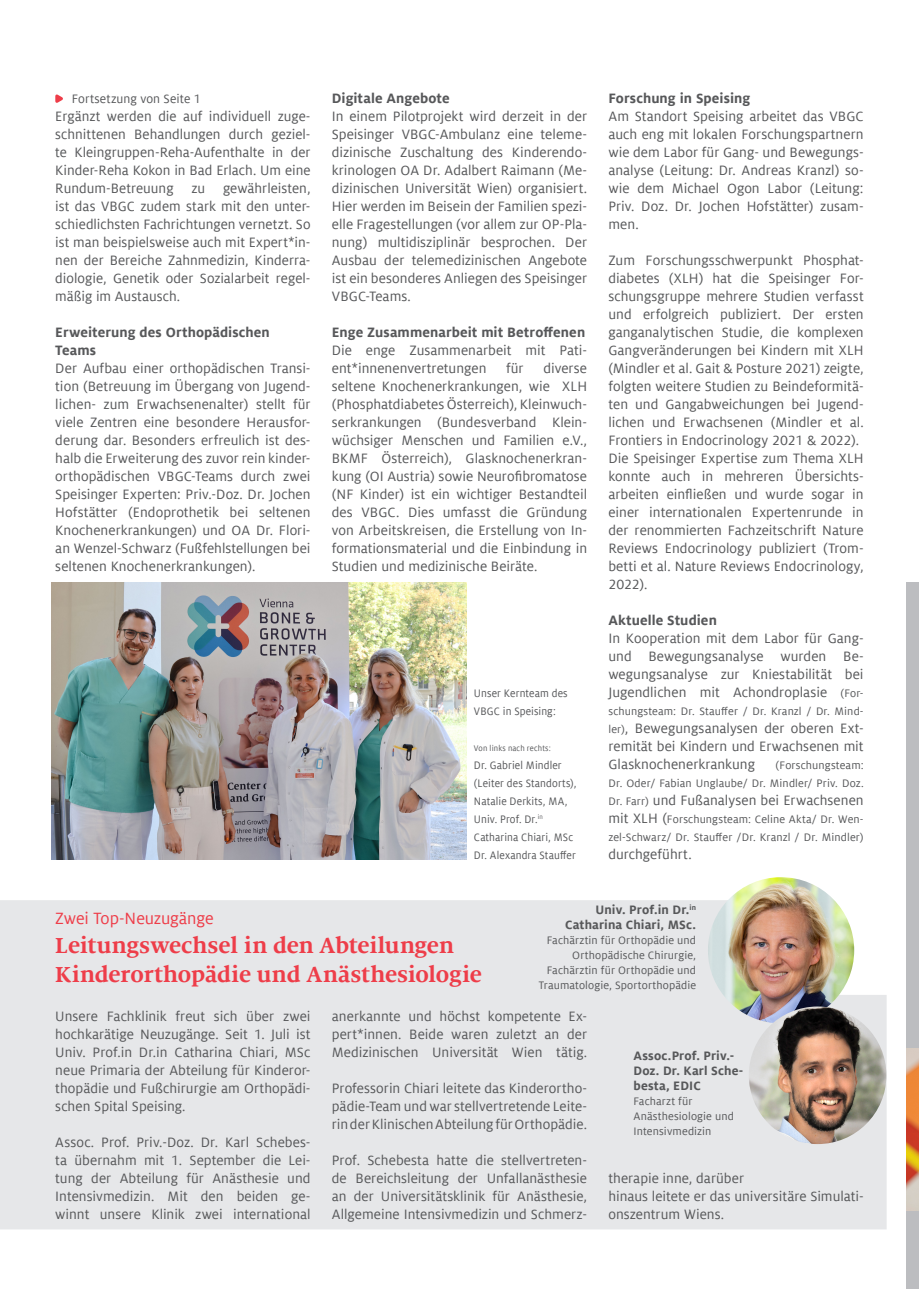
<style>
.page{position:relative;width:919px;height:1289px;background:#fff}
.page>*{position:absolute;margin:0;border:0;box-sizing:border-box;transform-origin:0 0}
.Kontakt_Box_7_5{font:700 24px/28.8px "Milo Serif Offc Pro";letter-spacing:-.005em;color:#ee3d49}
.Kontakt_Box_7_5-2{font:18px "Milo Offc Pro";letter-spacing:-.01em;color:#ee3d49}
.Kontakt_Box_7_5-3{font:15px/18px "Milo Offc Pro";color:#57585a;text-align:justify}
.Kontakt_Box_7_5-4{font:700 15px/18px "Milo Offc Pro";letter-spacing:.005em;color:#57585a}
.Kontakt_Box_7_5-5{font:700 13.5px/15px "Milo Offc Pro";letter-spacing:.01em;color:#57585a;text-align:right}
.Kontakt_Box_7_5-6{font:13.5px "Milo Offc Pro";letter-spacing:.01em;color:#57585a}
.Kontakt_Box_7_5-7{font:12px/15px "Milo Offc Pro";letter-spacing:.01em;color:#57585a;text-align:right}
.Kontakt_Box_7_5-8{font:12px/18px "Milo Offc Pro";letter-spacing:.01em;color:#57585a;scale:.94 1}
.Kontakt_Box_7_5-9{font:9px "Milo Offc Pro";letter-spacing:.015em;color:#57585a;scale:.94 1}
.s1{font-size:12px}
.s2{font-size:15px}
</style>
<div class="page">
<div style="left:906px;top:583px;width:12px;height:705px;background:#bcbdc0"></div>
<div style="left:0;top:900px;width:886px;height:329px;background:#e6e7e9"></div>
<img style="left:51px;top:583px;width:415px;height:276px">
<svg style="left:55px;top:94px;width:8px;height:9px"></svg>
<img style="left:708px;top:877px;width:146px;height:146px;border-radius:73px">
<img style="left:906px;top:1048px;width:12px;height:162px">
<img style="left:748px;top:1006px;width:138px;height:138px;border-radius:69px">
<p class="Kontakt_Box_7_5-6" style="left:72px;top:91px;width:131px">Fortsetzung von Seite 1</p>
<p class="Kontakt_Box_7_5-3" style="left:55px;top:107px;width:257px">Ergänzt werden die auf individuell zuge&shy;schnittenen Behandlungen durch geziel&shy;te Kleingruppen-Reha-Aufenthalte in der Kinder-Reha Kokon in Bad Erlach. Um eine Rundum-Betreuung zu gewährleisten, ist das VBGC zudem stark mit den unter&shy;schiedlichsten Fachrichtungen vernetzt. So ist man beispielsweise auch mit Expert*in&shy;nen der Bereiche Zahnmedizin, Kinderra&shy;diologie, Genetik oder Sozialarbeit regel&shy;mäßig im Austausch.</p>
<p class="Kontakt_Box_7_5-4" style="left:55px;top:323px;width:216px">Erweiterung des Orthopädischen<br>Teams</p>
<p class="Kontakt_Box_7_5-3" style="left:55px;top:359px;width:257px">Der Aufbau einer orthopädischen Transi&shy;tion (Betreuung im Übergang von Jugend&shy;lichen- zum Erwachsenenalter) stellt für viele Zentren eine besondere Herausfor&shy;derung dar. Besonders erfreulich ist des&shy;halb die Erweiterung des zuvor rein kinder&shy;orthopädischen VBGC-Teams durch zwei Speisinger Experten: Priv.-Doz. Dr. Jochen Hofstätter (Endoprothetik bei seltenen Knochenerkrankungen) und OA Dr. Flori&shy;an Wenzel-Schwarz (Fußfehlstellungen bei seltenen Knochenerkrankungen).</p>
<p class="Kontakt_Box_7_5-4" style="left:332px;top:89px;width:119px">Digitale Angebote</p>
<p class="Kontakt_Box_7_5-3" style="left:332px;top:107px;width:257px">In einem Pilotprojekt wird derzeit in der Speisinger VBGC-Ambulanz eine teleme&shy;dizinische Zuschaltung des Kinderendo&shy;krinologen OA Dr. Adalbert Raimann (Me&shy;dizinischen Universität Wien) organisiert.<br>Hier werden im Beisein der Familien spezi&shy;elle Fragestellungen (vor allem zur OP-Pla&shy;nung) multidisziplinär besprochen. Der Ausbau der telemedizinischen Angebote ist ein besonderes Anliegen des Speisinger VBGC-Teams.</p>
<p class="Kontakt_Box_7_5-4" style="left:332px;top:323px;width:255px">Enge Zusammenarbeit mit Betroffenen</p>
<p class="Kontakt_Box_7_5-3" style="left:332px;top:341px;width:257px">Die enge Zusammenarbeit mit Pati&shy;ent*innenenvertretungen</p>
<p class="Kontakt_Box_7_5-3" style="left:506px;top:359px;width:19px">für</p>
<p class="Kontakt_Box_7_5-3" style="left:332px;top:359px;width:257px;text-indent:211px">diverse seltene Knochenerkrankungen, wie XLH (Phosphatdiabetes Österreich), Kleinwuch&shy;serkrankungen (Bundesverband Klein&shy;wüchsiger Menschen und Familien e.V., BKMF Österreich), Glasknochenerkran&shy;kung (OI Austria) sowie Neurofibromatose (NF Kinder) ist ein wichtiger Bestandteil des VBGC. Dies umfasst die Gründung von Arbeitskreisen, die Erstellung von In&shy;formationsmaterial und die Einbindung in Studien und medizinische Beiräte.</p>
<p class="Kontakt_Box_7_5-8" style="left:474px;top:684px;width:101px">Unser Kernteam des</p>
<p class="Kontakt_Box_7_5-8" style="left:474px;top:702px;width:89px">VBGC in Speising:</p>
<p class="Kontakt_Box_7_5-9" style="left:474px;top:743px;width:83px">Von links nach rechts:</p>
<p class="Kontakt_Box_7_5-8" style="left:474px;top:756px;width:111px">Dr. Gabriel Mindler (Leiter des Standorts),<br>Natalie Derkits, MA,<br>Univ. Prof. Dr.<sup>in<br></sup>Catharina Chiari, MSc</p>
<p class="Kontakt_Box_7_5-8" style="left:474px;top:846px;width:110px">Dr. Alexandra Stauffer</p>
<p class="Kontakt_Box_7_5-4" style="left:608px;top:89px;width:143px">Forschung in Speising</p>
<p class="Kontakt_Box_7_5-3" style="left:608px;top:107px;width:257px">Am Standort Speising arbeitet das VBGC auch eng mit lokalen Forschungspartnern wie dem Labor für Gang- und Bewegungs&shy;analyse (Leitung: Dr. Andreas Kranzl) so&shy;wie dem Michael Ogon Labor (Leitung:<br>Priv. Doz. Dr. Jochen Hofstätter) zusam&shy;men.</p>
<p class="Kontakt_Box_7_5-3" style="left:608px;top:251px;width:257px">Zum Forschungsschwerpunkt Phosphat&shy;diabetes (XLH) hat die Speisinger For&shy;schungsgruppe mehrere Studien verfasst und erfolgreich publiziert. Der ersten ganganalytischen Studie, die komplexen Gangveränderungen bei Kindern mit XLH (Mindler et al. Gait &amp; Posture 2021) zeigte, folgten weitere Studien zu Beindeformitä&shy;ten und Gangabweichungen bei Jugend&shy;lichen und Erwachsenen (Mindler et al.<br>Frontiers in Endocrinology 2021 &amp; 2022).</p>
<p class="Kontakt_Box_7_5-3" style="left:608px;top:449px;width:257px">Die Speisinger Expertise zum Thema XLH konnte auch in mehreren Übersichts&shy;arbeiten einfließen und wurde sogar in einer internationalen Expertenrunde in der renommierten Fachzeitschrift Nature Reviews Endocrinology publiziert (Trom&shy;betti et al. Nature Reviews Endocrinology, 2022).</p>
<p class="Kontakt_Box_7_5-4" style="left:608px;top:611px;width:110px">Aktuelle Studien</p>
<p class="Kontakt_Box_7_5-3" style="left:608px;top:629px;width:257px">In Kooperation mit dem Labor für Gang&shy;und Bewegungsanalyse wurden Be&shy;wegungsanalyse zur Kniestabilität bei Jugendlichen mit Achondroplasie <span class="s1">(For-</span></p>
<p class="Kontakt_Box_7_5-7" style="left:608px;top:704px;width:257px">schungsteam: Dr. Stauffer / Dr. Kranzl / Dr. Mind-</p>
<p class="Kontakt_Box_7_5-3" style="left:608px;top:719px;width:257px"><span class="s1">ler)</span>, Bewegungsanalysen der oberen Ext&shy;remität bei Kindern und Erwachsenen mit Glasknochenerkrankung</p>
<p class="Kontakt_Box_7_5-7" style="left:608px;top:756px;width:257px;line-height:18px">(Forschungsteam:<br>Dr. Oder/ Fabian Unglaube/ Dr. Mindler/ Priv. Doz.</p>
<p class="Kontakt_Box_7_5-3" style="left:608px;top:791px;width:257px"><span class="s1">Dr. Farr)</span> und Fußanalysen bei Erwachsenen</p>
<p class="Kontakt_Box_7_5-7" style="left:608px;top:810px;width:257px;line-height:18px;text-align:left"><span class="s2">mit XLH (</span>Forschungsteam: Celine Akta/ Dr. Wen&shy;zel-Schwarz/ Dr. Stauffer /Dr. Kranzl / Dr. Mindler)</p>
<p class="Kontakt_Box_7_5-3" style="left:608px;top:845px;width:85px">durchgeführt.</p>
<p class="Kontakt_Box_7_5-5" style="left:565px;top:902px;width:132px">Univ. Prof.in Dr.<sup>in<br></sup>Catharina Chiari, MSc.</p>
<p class="Kontakt_Box_7_5-7" style="left:547px;top:933px;width:151px">Fachärztin für Orthopädie und<br>Orthopädische Chirurgie,</p>
<p class="Kontakt_Box_7_5-7" style="left:539px;top:963px;width:159px">Fachärztin für Orthopädie und<br>Traumatologie, Sportorthopädie</p>
<p class="Kontakt_Box_7_5-2" style="left:55px;top:908px;width:160px">Zwei Top-Neuzugänge</p>
<p class="Kontakt_Box_7_5" style="left:55px;top:930px;width:428px">Leitungswechsel in den Abteilungen<br>Kinderorthopädie und Anästhesiologie</p>
<p class="Kontakt_Box_7_5-3" style="left:55px;top:1007px;width:257px">Unsere Fachklinik freut sich über zwei hochkarätige Neuzugänge. Seit 1. Juli ist Univ. Prof.in Dr.in Catharina Chiari, MSc neue Primaria der Abteilung für Kinderor&shy;thopädie und Fußchirurgie am Orthopädi&shy;schen Spital Speising.</p>
<p class="Kontakt_Box_7_5-3" style="left:55px;top:1133px;width:257px">Assoc. Prof. Priv.-Doz. Dr. Karl Schebes&shy;ta übernahm mit 1. September die Lei&shy;tung der Abteilung für Anästhesie und Intensivmedizin. Mit den beiden ge&shy;winnt unsere Klinik zwei international</p>
<p class="Kontakt_Box_7_5-3" style="left:332px;top:1007px;width:257px">anerkannte und höchst kompetente Ex&shy;pert*innen. Beide waren zuletzt an der Medizinischen Universität Wien tätig.</p>
<p class="Kontakt_Box_7_5-3" style="left:332px;top:1079px;width:257px">Professorin Chiari leitete das Kinderortho&shy;pädie-Team und war stellvertretende Leite&shy;rin der Klinischen Abteilung für Orthopädie.</p>
<p class="Kontakt_Box_7_5-3" style="left:332px;top:1151px;width:257px">Prof. Schebesta hatte die stellvertreten&shy;de Bereichsleitung der Unfallanästhesie an der Universitätsklinik für Anästhesie, Allgemeine Intensivmedizin und Schmerz-</p>
<p class="Kontakt_Box_7_5-5" style="left:633px;top:1048px;width:111px;text-align:left">Assoc.Prof. Priv.-<br>Doz. Dr. Karl Sche&shy;besta, EDIC</p>
<p class="Kontakt_Box_7_5-7" style="left:633px;top:1093px;width:102px;text-align:left">Facharzt für<br>Anästhesiologie und<br>Intensivmedizin</p>
<p class="Kontakt_Box_7_5-3" style="left:608px;top:1169px;width:137px">therapie inne, darüber</p>
<p class="Kontakt_Box_7_5-3" style="left:608px;top:1187px;width:257px">hinaus leitete er das universitäre Simulati&shy;onszentrum Wiens.</p>
</div>
